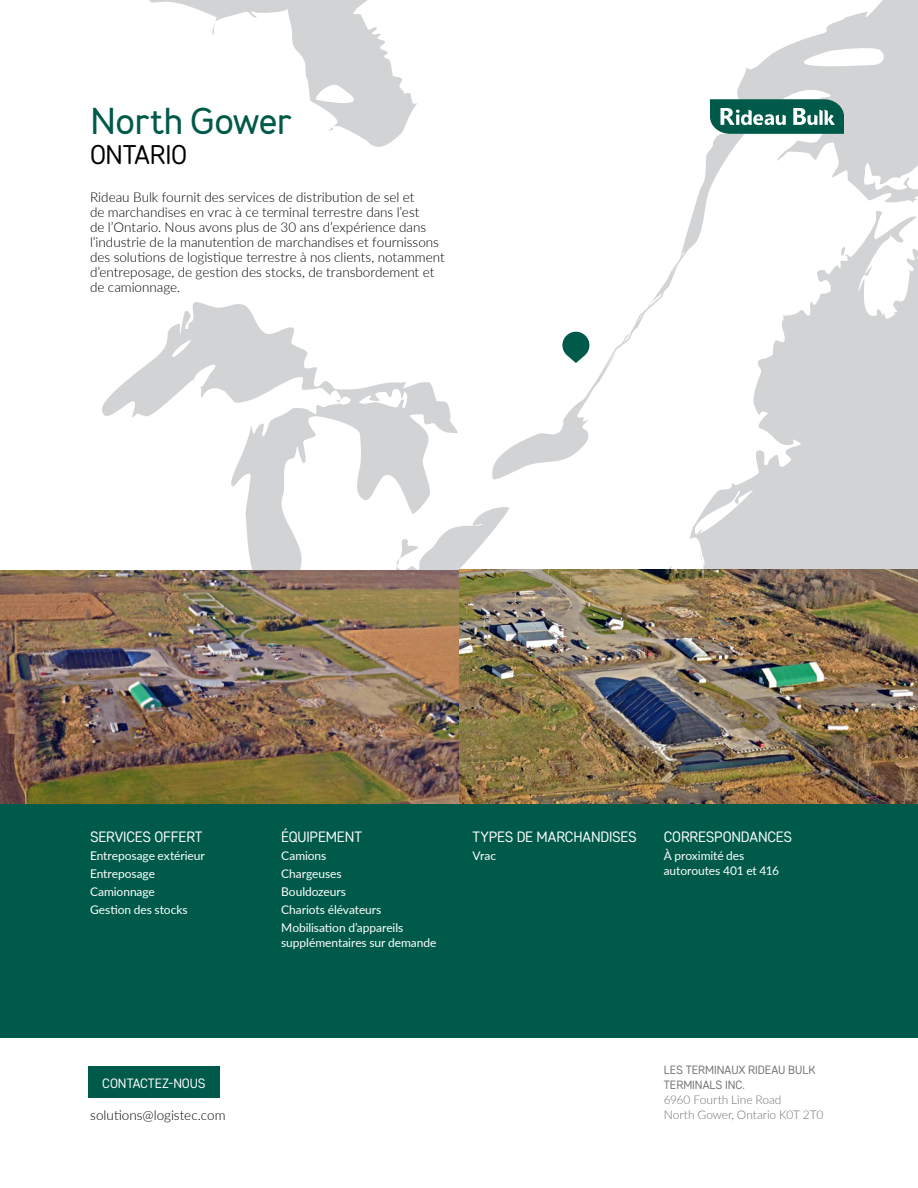
<style>
.page{position:relative;width:918px;height:1188px;background:#fff}
.page>*{position:absolute;margin:0;border:0;box-sizing:border-box;transform-origin:0 0}
.t1{font:700 37.5px "Merlo";letter-spacing:-.01em;color:#005a4a}
.t2{font:27px "Core Sans DS35";letter-spacing:-.01em;color:#000}
.t3{font:15px "Core Sans DS35";letter-spacing:-.015em;color:#fff}
.t4{font:300 13.5px/15px "Lato";color:#000}
.t5{font:13.5px "Core Sans DS35";letter-spacing:-.01em;color:#fff}
.t6{font:12px/18px "Lato";letter-spacing:-.005em;color:#fff}
.t7{font:300 12px/15px "Lato";letter-spacing:-.005em;color:#717073}
.t8{font:12px/15px "Core Sans DS35";letter-spacing:-.005em;color:#717073}
</style>
<div class="page">
<div style="left:0;top:804px;width:918px;height:234px;background:#005a4a"></div>
<div style="left:88px;top:1066px;width:132px;height:32px;background:#005a4a"></div>
<img style="left:0;top:570px;width:918px;height:234px">
<svg style="left:102px;top:0;width:816px;height:570px"></svg>
<svg style="left:562px;top:241px;width:132px;height:179px"></svg>
<svg style="left:710px;top:99px;width:134px;height:35px;background:#387d71"></svg>
<h1 class="t1" style="left:90px;top:99px;width:203px">North Gower</h1>
<h2 class="t2" style="left:90px;top:138px;width:99px">ONTARIO</h2>
<p class="t4" style="left:90px;top:190px;width:356px">Rideau Bulk fournit des services de distribution de sel et<br>de marchandises en vrac à ce terminal terrestre dans l’est<br>de l’Ontario. Nous avons plus de 30 ans d’expérience dans l’industrie de la manutention de marchandises et fournissons des solutions de logistique terrestre à nos clients, notamment d’entreposage, de gestion des stocks, de transbordement et de camionnage.</p>
<p class="t3" style="left:90px;top:827px;width:114px">SERVICES OFFERT</p>
<p class="t6" style="left:90px;top:846px;width:116px">Entreposage extérieur<br>Entreposage<br>Camionnage<br>Gestion des stocks</p>
<p class="t5" style="left:102px;top:1075px;width:105px">CONTACTEZ-NOUS</p>
<p class="t4" style="left:90px;top:1107px;width:137px">solutions@logistec.com</p>
<p class="t3" style="left:281px;top:827px;width:82px">ÉQUIPEMENT</p>
<p class="t6" style="left:281px;top:846px;width:124px">Camions<br>Chargeuses<br>Bouldozeurs<br>Chariots élévateurs<br>Mobilisation d’appareils</p>
<p class="t6" style="left:281px;top:933px;width:157px">supplémentaires sur demande</p>
<p class="t3" style="left:472px;top:827px;width:166px">TYPES DE MARCHANDISES</p>
<p class="t6" style="left:472px;top:846px;width:25px">Vrac</p>
<p class="t3" style="left:664px;top:827px;width:130px">CORRESPONDANCES</p>
<p class="t6" style="left:664px;top:847px;width:117px;line-height:15px">À proximité des autoroutes 401 et 416</p>
<p class="t8" style="left:664px;top:1062px;width:153px">LES TERMINAUX RIDEAU BULK<br>TERMINALS INC.</p>
<p class="t7" style="left:664px;top:1091px;width:161px">6960 Fourth Line Road<br>North Gower, Ontario K0T 2T0</p>
</div>
